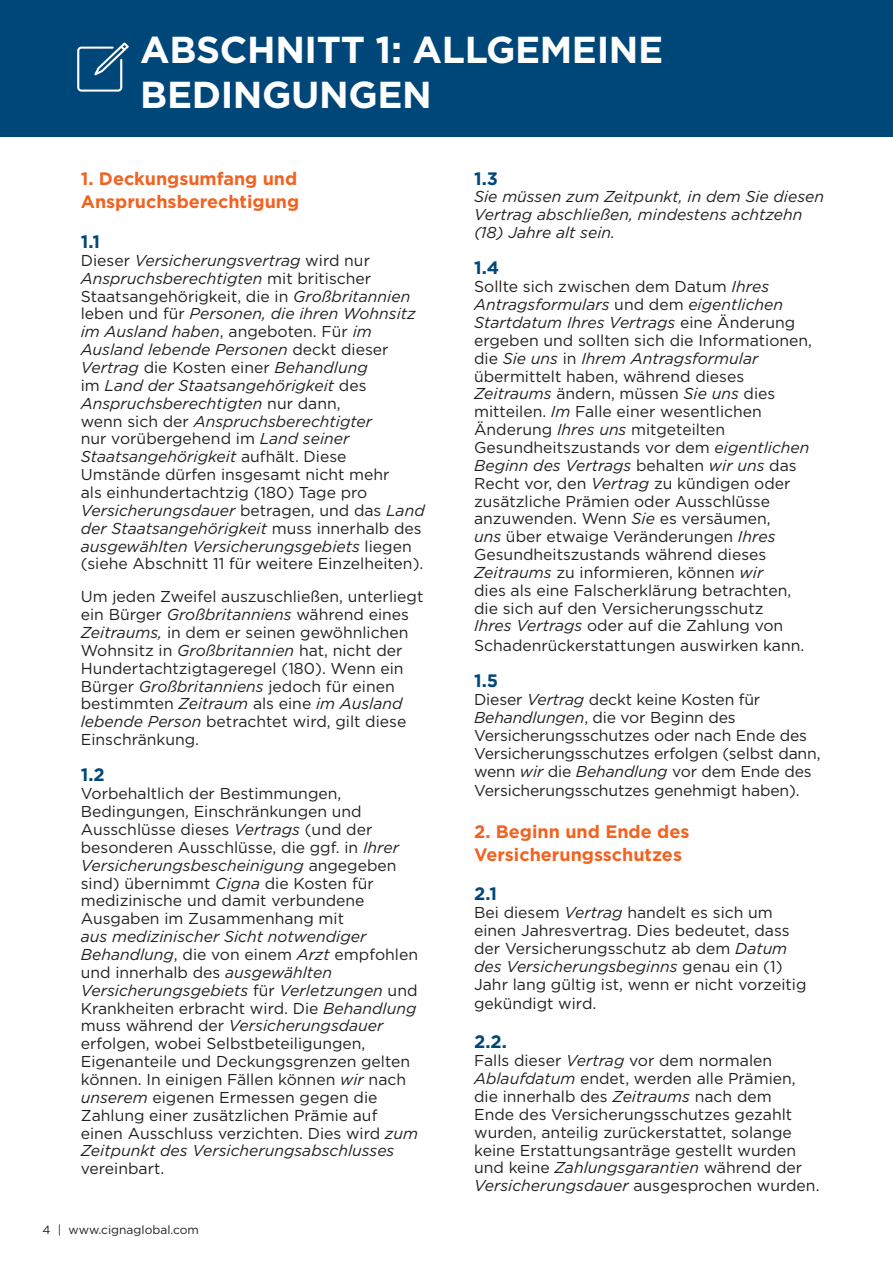
<style>
.page{position:relative;width:893px;height:1263px;background:#fff}
.page>*{position:absolute;margin:0;border:0;box-sizing:border-box;transform-origin:0 0}
.t1{font:700 37.5px/45px "Gotham";letter-spacing:-.01em;color:#fff}
.List_Paragraph{font:700 18px/23.1px "Gotham";color:#f26221}
.Body_Text{font:700 18px/23.1px "Gotham";color:#f26221}
.Body_Text-2{font:700 18px "Gotham";color:#004779}
.t2{font:15.75px/17.9px "Gotham";color:#231f20}
.t3{font:italic 15.75px/17.9px "Gotham";color:#231f20}
.t4{font:12px "Gotham";color:#231f20}
.s1{font-style:normal}
.s2{font-style:italic}
</style>
<div class="page">
<div style="left:0;top:0;width:893px;height:136px;background:#004779"></div>
<svg style="left:77px;top:42px;width:52px;height:50px"></svg>
<p class="t1" style="left:140px;top:27px;width:524px">ABSCHNITT 1: ALLGEMEINE<br>BEDINGUNGEN</p>
<p class="List_Paragraph" style="left:81px;top:166px;width:220px">1. Deckungsumfang und<br>Anspruchsberechtigung</p>
<p class="Body_Text-2" style="left:81px;top:230px;width:21px">1.1</p>
<p class="t3" style="left:81px;top:251px;width:345px"><span class="s1">Dieser</span> Versicherungsvertrag <span class="s1">wird nur </span>Anspruchsberechtigten <span class="s1">mit britischer Staatsangehörigkeit, die in</span> Großbritannien <span class="s1">leben und für</span> Personen, die ihren Wohnsitz im Ausland haben<span class="s1">, angeboten. Für</span> im Ausland lebende Personen <span class="s1">deckt dieser </span>Vertrag <span class="s1">die Kosten einer</span> Behandlung<br><span class="s1">im</span> Land der Staatsangehörigkeit <span class="s1">des </span>Anspruchsberechtigten <span class="s1">nur dann,<br>wenn sich der</span> Anspruchsberechtigter<br><span class="s1">nur vorübergehend im</span> Land seiner Staatsangehörigkeit <span class="s1">aufhält. Diese Umstände dürfen insgesamt nicht mehr<br>als einhundertachtzig (180) Tage pro </span>Versicherungsdauer <span class="s1">betragen, und das</span> Land der Staatsangehörigkeit <span class="s1">muss innerhalb des </span>ausgewählten Versicherungsgebiets <span class="s1">liegen (siehe Abschnitt 11 für weitere Einzelheiten).</span></p>
<p class="t2" style="left:81px;top:587px;width:344px">Um jeden Zweifel auszuschließen, unterliegt ein Bürger <span class="s2">Großbritanniens</span> während eines <span class="s2">Zeitraums,</span> in dem er seinen gewöhnlichen Wohnsitz in <span class="s2">Großbritannien</span> hat, nicht der Hundertachtzigtageregel (180). Wenn ein Bürger <span class="s2">Großbritanniens</span> jedoch für einen bestimmten <span class="s2">Zeitraum</span> als eine <span class="s2">im Ausland lebende Person</span> betrachtet wird, gilt diese Einschränkung.</p>
<p class="Body_Text-2" style="left:81px;top:763px;width:25px">1.2</p>
<p class="t2" style="left:81px;top:784px;width:339px">Vorbehaltlich der Bestimmungen, Bedingungen, Einschränkungen und Ausschlüsse dieses <span class="s2">Vertrags</span> (und der besonderen Ausschlüsse, die ggf. in <span class="s2">Ihrer Versicherungsbescheinigung</span> angegeben sind) übernimmt <span class="s2">Cigna</span> die Kosten für medizinische und damit verbundene Ausgaben im Zusammenhang mit<br><span class="s2">aus medizinischer Sicht notwendiger Behandlung</span>, die von einem <span class="s2">Arzt</span> empfohlen und innerhalb des <span class="s2">ausgewählten Versicherungsgebiets</span> für <span class="s2">Verletzungen</span> und Krankheiten erbracht wird. Die <span class="s2">Behandlung </span>muss während der <span class="s2">Versicherungsdauer </span>erfolgen, wobei Selbstbeteiligungen, Eigenanteile und Deckungsgrenzen gelten können. In einigen Fällen können <span class="s2">wir</span> nach <span class="s2">unserem</span> eigenen Ermessen gegen die Zahlung einer zusätzlichen Prämie auf einen Ausschluss verzichten. Dies wird <span class="s2">zum Zeitpunkt des Versicherungsabschlusses </span>vereinbart.</p>
<p class="t4" style="left:43px;top:1222px;width:158px">4 | www.cignaglobal.com</p>
<p class="Body_Text-2" style="left:474px;top:166px;width:25px">1.3</p>
<p class="t3" style="left:474px;top:187px;width:351px">Sie müssen zum Zeitpunkt, in dem Sie diesen<br>Vertrag abschließen, mindestens achtzehn (18) Jahre alt sein.</p>
<p class="Body_Text-2" style="left:474px;top:256px;width:27px">1.4</p>
<p class="t2" style="left:474px;top:277px;width:339px">Sollte sich zwischen dem Datum <span class="s2">Ihres Antragsformulars</span> und dem <span class="s2">eigentlichen Startdatum Ihres Vertrags</span> eine Änderung ergeben und sollten sich die Informationen, die <span class="s2">Sie uns</span> in <span class="s2">Ihrem Antragsformular </span>übermittelt haben, während dieses <span class="s2">Zeitraums</span> ändern, müssen <span class="s2">Sie uns</span> dies mitteilen. <span class="s2">Im</span> Falle einer wesentlichen Änderung <span class="s2">Ihres uns</span> mitgeteilten Gesundheitszustands vor dem <span class="s2">eigentlichen Beginn des Vertrags</span> behalten <span class="s2">wir uns</span> das Recht vor, den <span class="s2">Vertrag</span> zu kündigen oder zusätzliche Prämien oder Ausschlüsse anzuwenden. Wenn <span class="s2">Sie</span> es versäumen,<br><span class="s2">uns</span> über etwaige Veränderungen <span class="s2">Ihres </span>Gesundheitszustands während dieses <span class="s2">Zeitraums</span> zu informieren, können <span class="s2">wir<br></span>dies als eine Falscherklärung betrachten, die sich auf den Versicherungsschutz<br><span class="s2">Ihres Vertrags</span> oder auf die Zahlung von</p>
<p class="t2" style="left:474px;top:636px;width:332px">Schadenrückerstattungen auswirken kann.</p>
<p class="Body_Text-2" style="left:474px;top:669px;width:26px">1.5</p>
<p class="t2" style="left:474px;top:690px;width:348px">Dieser <span class="s2">Vertrag</span> deckt keine Kosten für <span class="s2">Behandlungen</span>, die vor Beginn des Versicherungsschutzes oder nach Ende des Versicherungsschutzes erfolgen (selbst dann, wenn <span class="s2">wir</span> die <span class="s2">Behandlung</span> vor dem Ende des</p>
<p class="t2" style="left:474px;top:781px;width:327px">Versicherungsschutzes genehmigt haben).</p>
<p class="Body_Text" style="left:474px;top:820px;width:217px">2. Beginn und Ende des<br>Versicherungsschutzes</p>
<p class="Body_Text-2" style="left:474px;top:882px;width:25px">2.1</p>
<p class="t2" style="left:474px;top:903px;width:334px">Bei diesem <span class="s2">Vertrag</span> handelt es sich um einen Jahresvertrag. Dies bedeutet, dass der Versicherungsschutz ab dem <span class="s2">Datum des Versicherungsbeginns</span> genau ein (1)<br>Jahr lang gültig ist, wenn er nicht vorzeitig</p>
<p class="t2" style="left:474px;top:994px;width:124px">gekündigt wird.</p>
<p class="Body_Text-2" style="left:474px;top:1030px;width:34px">2.2.</p>
<p class="t2" style="left:474px;top:1051px;width:347px">Falls dieser <span class="s2">Vertrag</span> vor dem normalen <span class="s2">Ablaufdatum</span> endet, werden alle Prämien, die innerhalb des <span class="s2">Zeitraums</span> nach dem<br>Ende des Versicherungsschutzes gezahlt wurden, anteilig zurückerstattet, solange keine Erstattungsanträge gestellt wurden und keine <span class="s2">Zahlungsgarantien</span> während der <span class="s2">Versicherungsdauer</span> ausgesprochen wurden.</p>
</div>
